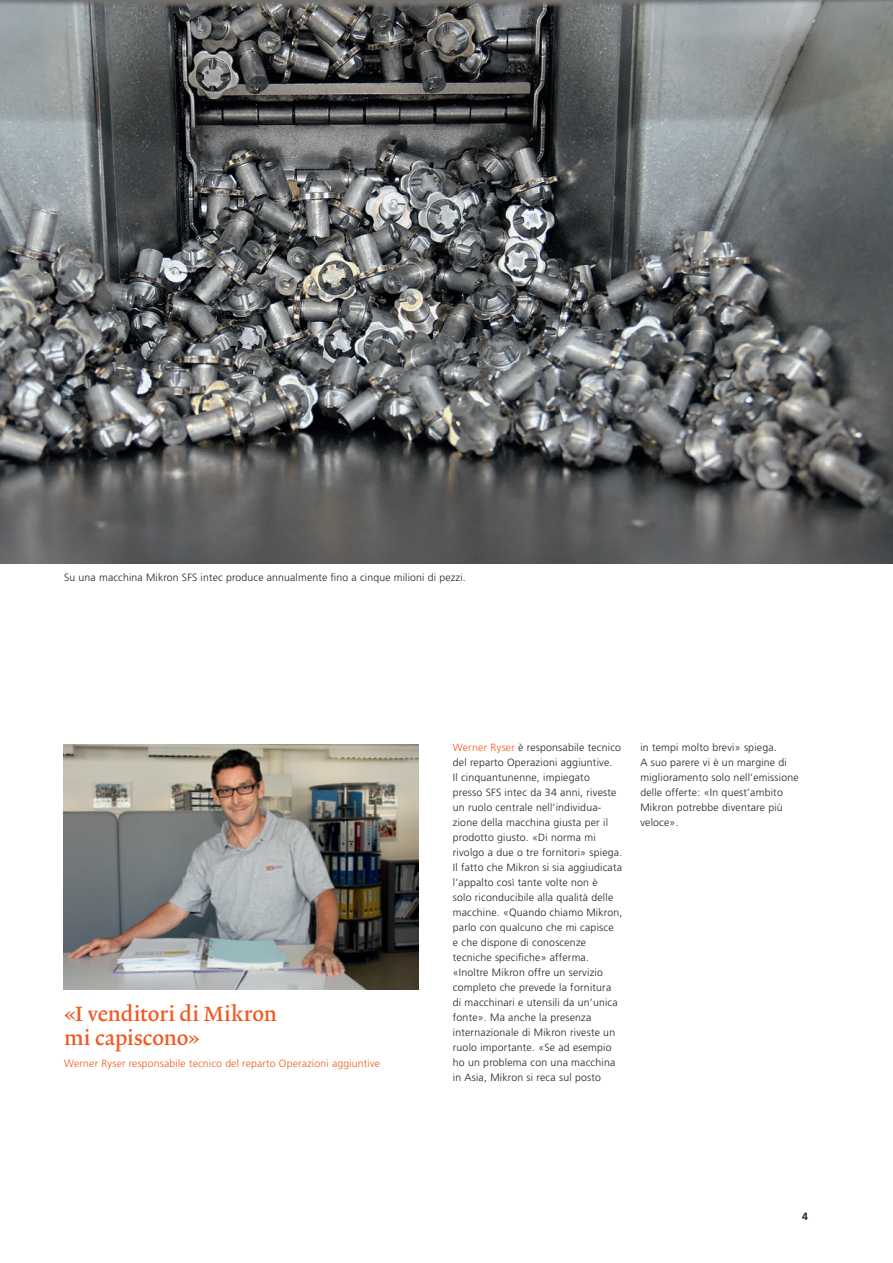
<style>
.page{position:relative;width:893px;height:1263px;background:#fff}
.page>*{position:absolute;margin:0;border:0;box-sizing:border-box;transform-origin:0 0}
.Zitat{font:500 21px/24.8px "Lexicon No 2 Roman B";color:#f15921}
.Legenden{font:300 10.5px/15px "Frutiger LT Std";letter-spacing:.02em;color:#231f20}
.Legenden-2{font:300 10.5px "Frutiger LT Std";letter-spacing:.015em;color:#f15921}
.t1{font:700 10.5px "Frutiger LT Std";color:#231f20}
.s1{color:#f15921}
</style>
<div class="page">
<img style="left:0;top:0;width:893px;height:563px">
<img style="left:64px;top:744px;width:355px;height:246px">
<p class="Legenden" style="left:64px;top:570px;width:403px">Su una macchina Mikron SFS intec produce annualmente fino a cinque milioni di pezzi.</p>
<p class="Zitat" style="left:64px;top:1002px;width:214px">«I venditori di Mikron mi capiscono»</p>
<p class="Legenden-2" style="left:64px;top:1058px;width:317px">Werner Ryser responsabile tecnico del reparto Operazioni aggiuntive</p>
<p class="Legenden" style="left:453px;top:740px;width:171px"><span class="s1">Werner Ryser</span> è responsabile tecnico del reparto Operazioni aggiuntive.<br>Il cinquantunenne, impiegato<br>presso SFS intec da 34 anni, riveste un ruolo centrale nell’individua&shy;zione della macchina giusta per il prodotto giusto. «Di norma mi rivolgo a due o tre fornitori» spiega.<br>Il fatto che Mikron si sia aggiudicata l’appalto così tante volte non è<br>solo riconducibile alla qualità delle macchine. «Quando chiamo Mikron, parlo con qualcuno che mi capisce<br>e che dispone di conoscenze tecniche specifiche» afferma. «Inoltre Mikron offre un servizio completo che prevede la fornitura<br>di macchinari e utensili da un’unica fonte». Ma anche la presenza internazionale di Mikron riveste un ruolo importante. «Se ad esempio ho un problema con una macchina in Asia, Mikron si reca sul posto</p>
<p class="Legenden" style="left:640px;top:740px;width:160px">in tempi molto brevi» spiega.<br>A suo parere vi è un margine di miglioramento solo nell’emissione delle offerte: «In quest’ambito<br>Mikron potrebbe diventare più veloce».</p>
<p class="t1" style="left:802px;top:1210px;width:7px">4</p>
</div>
